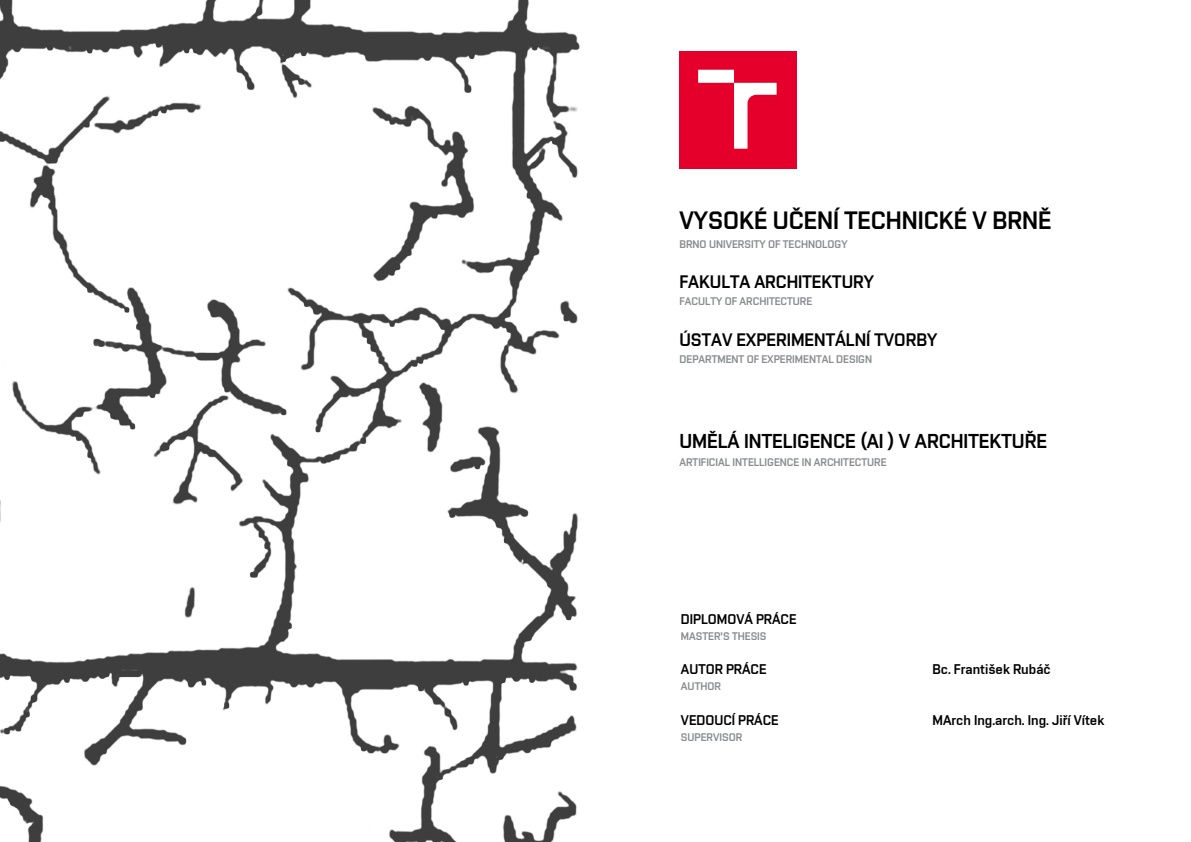
<style>
.page{position:relative;width:1191px;height:842px;background:#fff}
.page>*{position:absolute;margin:0;border:0;box-sizing:border-box;transform-origin:0 0}
.t1{font:25px "Vafle VUT";color:#000}
.t2{font:20px "Vafle VUT";color:#000}
.t3{font:18px "Vafle VUT";color:#000}
.t4{font:14px "Vafle VUT";color:#000}
.t5{font:11px "Vafle VUT";color:#8a8c90}
</style>
<div class="page">
<div style="left:679px;top:52px;width:117px;height:117px;background:#e4002b"></div>
<svg style="left:698px;top:70px;width:78px;height:79px"></svg>
<img style="left:0;top:0;width:580px;height:842px">
<p class="t1" style="left:679px;top:205px;width:373px">VYSOKÉ UČENÍ TECHNICKÉ V BRNĚ</p>
<p class="t5" style="left:679px;top:237px;width:170px">BRNO UNIVERSITY OF TECHNOLOGY</p>
<p class="t3" style="left:679px;top:272px;width:196px">FAKULTA ARCHITEKTURY</p>
<p class="t5" style="left:679px;top:295px;width:134px">FACULTY OF ARCHITECTURE</p>
<p class="t3" style="left:679px;top:329px;width:259px">ÚSTAV EXPERIMENTÁLNÍ TVORBY</p>
<p class="t5" style="left:679px;top:353px;width:194px">DEPARTMENT OF EXPERIMENTAL DESIGN</p>
<p class="t2" style="left:679px;top:430px;width:369px">UMĚLÁ INTELIGENCE (AI ) V ARCHITEKTUŘE</p>
<p class="t5" style="left:679px;top:456px;width:208px">ARTIFICIAL INTELLIGENCE IN ARCHITECTURE</p>
<p class="t4" style="left:681px;top:611px;width:117px">DIPLOMOVÁ PRÁCE</p>
<p class="t5" style="left:681px;top:629px;width:87px">MASTER'S THESIS</p>
<p class="t4" style="left:681px;top:661px;width:87px">AUTOR PRÁCE</p>
<p class="t5" style="left:681px;top:680px;width:41px">AUTHOR</p>
<p class="t4" style="left:681px;top:712px;width:99px">VEDOUCÍ PRÁCE</p>
<p class="t5" style="left:681px;top:731px;width:63px">SUPERVISOR</p>
<p class="t4" style="left:932px;top:661px;width:120px">Bc. František Rubáč</p>
<p class="t4" style="left:932px;top:712px;width:173px">MArch Ing.arch. Ing. Jiří Vítek</p>
</div>
